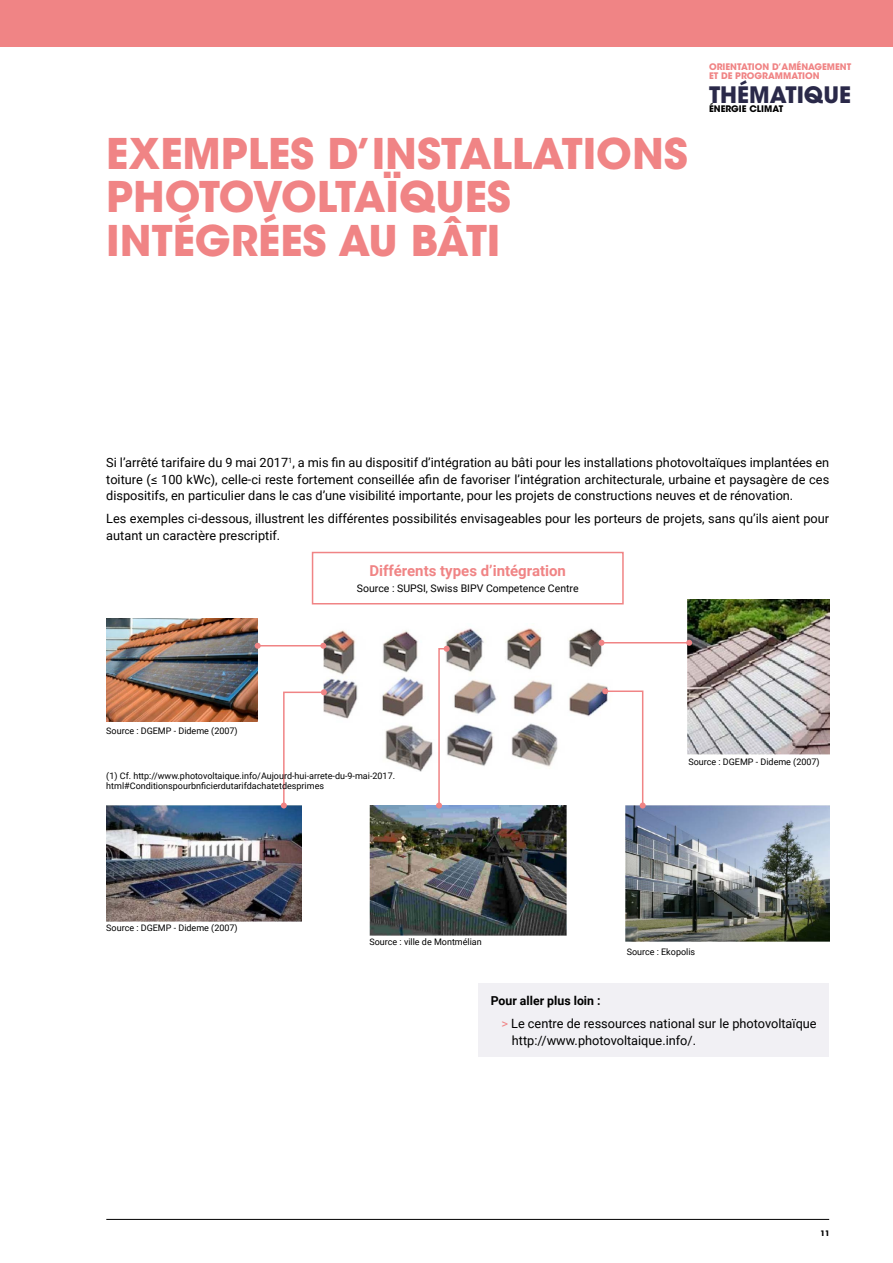
<style>
.page{position:relative;width:893px;height:1263px;background:#fff}
.page>*{position:absolute;margin:0;border:0;box-sizing:border-box;transform-origin:0 0}
.t1{font:700 42px/43.5px "ITC Avant Garde Std";color:#f08485}
.t2{font:700 22.5px "ITC Avant Garde Std";color:#2a2949}
.INTER_2{font:700 15px "Roboto";color:#f08485}
.TEXTE{font:12.75px/16.5px "Roboto";color:#000;text-align:justify}
.TEXTE-2{font:700 12.3px "Roboto";color:#000}
.TEXTE-3{font:10.5px "Roboto";color:#000}
.LÉGENDES{font:9px/10.5px "Roboto";color:#000}
.t3{font:700 9px "ITC Avant Garde Std";color:#f08485}
.t4{font:700 9px "ITC Avant Garde Std";color:#000}
.t5{font:700 7.5px "ITC Avant Garde Std";color:#000}
.s1{color:#f08485}
</style>
<div class="page">
<div style="left:0;top:0;width:893px;height:47px;background:#f08485"></div>
<hr style="left:106px;top:1219px;width:723px;height:1px;background:#000">
<div style="left:478px;top:984px;width:351px;height:73px;background:#f1f0f4"></div>
<img style="left:323px;top:628px;width:289px;height:144px">
<img style="left:106px;top:618px;width:152px;height:103px">
<img style="left:106px;top:805px;width:196px;height:116px">
<img style="left:369px;top:805px;width:197px;height:130px">
<img style="left:626px;top:805px;width:203px;height:137px">
<img style="left:688px;top:599px;width:141px;height:155px">
<hr style="left:258px;top:645px;width:65px;height:1px;background:#f08485">
<svg style="left:255px;top:643px;width:6px;height:6px"></svg>
<svg style="left:320px;top:643px;width:6px;height:6px"></svg>
<svg style="left:281px;top:689px;width:46px;height:119px"></svg>
<svg style="left:436px;top:646px;width:14px;height:162px"></svg>
<hr style="left:601px;top:642px;width:88px;height:1px;background:#f08485">
<svg style="left:598px;top:640px;width:6px;height:6px"></svg>
<svg style="left:686px;top:640px;width:6px;height:6px"></svg>
<svg style="left:602px;top:688px;width:44px;height:120px"></svg>
<div style="left:312px;top:552px;width:312px;height:52px;border:2px solid #f08485"></div>
<p class="t1" style="left:106px;top:131px;width:583px">EXEMPLES D’INSTALLATIONS<br>PHOTOVOLTAÏQUES</p>
<p class="t1" style="left:106px;top:218px;width:396px">INTÉGRÉES AU BÂTI</p>
<p class="t3" style="left:709px;top:61px;width:144px">ORIENTATION D’AMÉNAGEMENT</p>
<p class="t3" style="left:709px;top:70px;width:112px">ET DE PROGRAMMATION</p>
<p class="t2" style="left:709px;top:80px;width:143px">THÉMATIQUE</p>
<p class="t4" style="left:709px;top:102px;width:76px">ÉNERGIE CLIMAT</p>
<p class="TEXTE" style="left:106px;top:454px;width:724px">Si l’arrêté tarifaire du 9 mai 2017<sup>1</sup>, a mis fin au dispositif d’intégration au bâti pour les installations photovoltaïques implantées en toiture (≤ 100 kWc), celle-ci reste fortement conseillée afin de favoriser l’intégration architecturale, urbaine et paysagère de ces dispositifs, en particulier dans le cas d’une visibilité importante, pour les projets de constructions neuves et de rénovation.</p>
<p class="TEXTE" style="left:106px;top:510px;width:724px">Les exemples ci-dessous, illustrent les différentes possibilités envisageables pour les porteurs de projets, sans qu’ils aient pour autant un caractère prescriptif.</p>
<p class="INTER_2" style="left:369px;top:560px;width:198px">Différents types d’intégration</p>
<p class="TEXTE-3" style="left:357px;top:581px;width:223px">Source : SUPSI, Swiss BIPV Competence Centre</p>
<p class="LÉGENDES" style="left:106px;top:725px;width:133px">Source : DGEMP - Dideme (2007)</p>
<p class="LÉGENDES" style="left:106px;top:770px;width:290px">(1) Cf. http://www.photovoltaique.info/Aujourd-hui-arrete-du-9-mai-2017. html#Conditionspourbnficierdutarifdachatetdesprimes</p>
<p class="LÉGENDES" style="left:688px;top:756px;width:133px">Source : DGEMP - Dideme (2007)</p>
<p class="LÉGENDES" style="left:106px;top:922px;width:133px">Source : DGEMP - Dideme (2007)</p>
<p class="LÉGENDES" style="left:369px;top:936px;width:114px">Source : ville de Montmélian</p>
<p class="LÉGENDES" style="left:627px;top:946px;width:70px">Source : Ekopolis</p>
<p class="TEXTE-2" style="left:491px;top:992px;width:111px">Pour aller plus loin :</p>
<p class="TEXTE" style="left:501px;top:1015px;width:317px"><span class="s1">&gt;</span> Le centre de ressources national sur le photovoltaïque</p>
<p class="TEXTE" style="left:512px;top:1031px;width:186px">http://www.photovoltaique.info/.</p>
<p class="t5" style="left:820px;top:1228px;width:11px">11</p>
</div>
